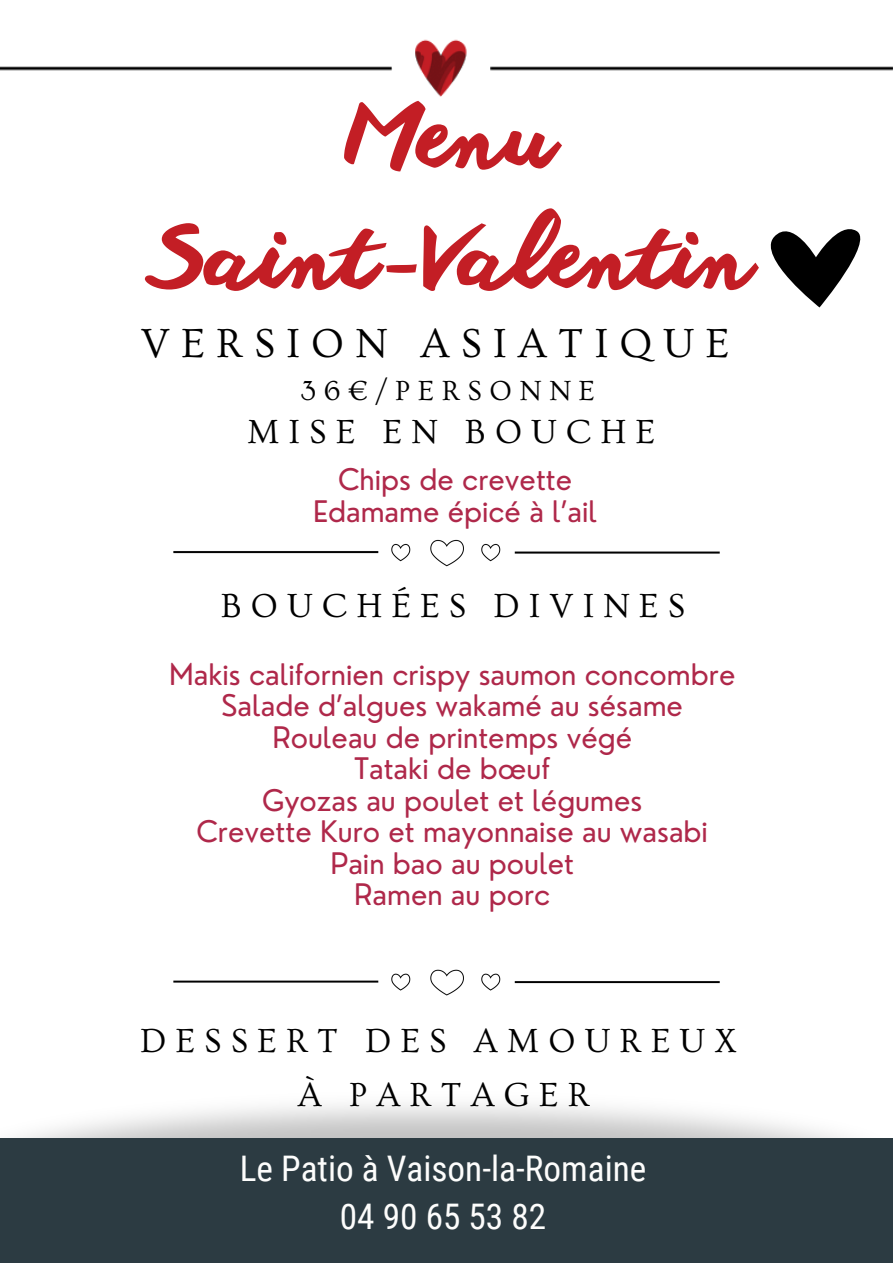
<style>
.page{position:relative;width:893px;height:1263px;background:#fff}
.page>*{position:absolute;margin:0;border:0;box-sizing:border-box;transform-origin:0 0}
.t1{font:87.38px/120.4px "Anothershabby";color:#c31e25;text-align:center}
.t2{font:42.53px "Ovo";letter-spacing:.26em;color:#000}
.t3{font:35.25px/48.9px "Roboto Condensed";color:#fdfdfc;text-align:center}
.t4{font:35.03px "Ovo";letter-spacing:.26em;color:#000}
.t5{font:29.03px "Ovo";letter-spacing:.26em;color:#000}
.t6{font:28.95px/31.5px "Nourd";color:#af284a;text-align:center}
</style>
<div class="page">
<img style="left:0;top:39px;width:893px;height:58px">
<img style="left:173px;top:539px;width:547px;height:28px">
<img style="left:173px;top:969px;width:547px;height:27px">
<svg style="left:770px;top:229px;width:90px;height:78px;fill:#000"></svg>
<div style="left:0;top:1138px;width:893px;height:125px;background:#2c3b42"></div>
<p class="t1" style="left:148px;top:87px;width:608px">Menu<br>Saint-Valentin</p>
<p class="t2" style="left:141px;top:321px;width:590px">VERSION ASIATIQUE</p>
<p class="t5" style="left:301px;top:375px;width:296px">36€/PERSONNE</p>
<h1 class="t4" style="left:247px;top:412px;width:410px">MISE EN BOUCHE</h1>
<p class="t6" style="left:313px;top:463px;width:286px">Chips de crevette<br>Edamame épicé à l’ail</p>
<p class="t4" style="left:221px;top:587px;width:466px">BOUCHÉES DIVINES</p>
<p class="t6" style="left:169px;top:658px;width:568px">Makis californien crispy saumon concombre<br>Salade d’algues wakamé au sésame<br>Rouleau de printemps végé<br>Tataki de bœuf<br>Gyozas au poulet et légumes<br>Crevette Kuro et mayonnaise au wasabi<br>Pain bao au poulet<br>Ramen au porc</p>
<h2 class="t4" style="left:140px;top:1021px;width:598px">DESSERT DES AMOUREUX</h2>
<p class="t4" style="left:298px;top:1076px;width:294px">À PARTAGER</p>
<p class="t3" style="left:240px;top:1144px;width:408px">Le Patio à Vaison-la-Romaine<br>04 90 65 53 82</p>
</div>
